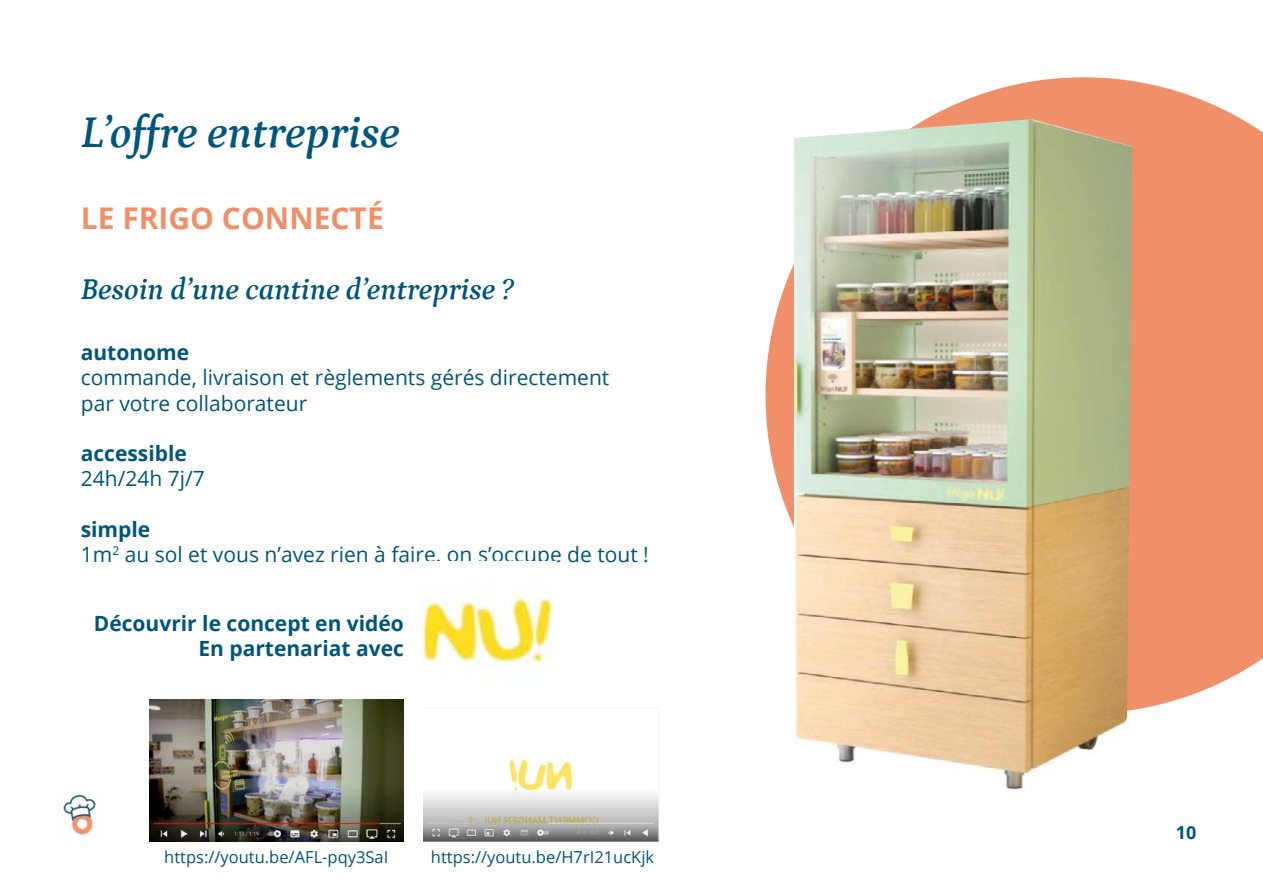
<style>
.page{position:relative;width:1263px;height:893px;background:#fff}
.page>*{position:absolute;margin:0;border:0;box-sizing:border-box;transform-origin:0 0}
.t1{font:italic 600 45px "Petrona";color:#00567a}
.t2{font:italic 600 30px "Petrona";color:#00567a}
.t3{font:700 30px "Open Sans";color:#ef906a}
.t4{font:21px/25.2px "Open Sans";color:#00567a}
.t5{font:700 21px/25.2px "Open Sans";color:#00567a;text-align:right}
.t6{font:700 18px "Open Sans";color:#00567a}
.t7{font:16.5px "Open Sans";color:#00567a}
.s1{font-weight:700}
</style>
<div class="page">
<svg style="left:765px;top:77px;width:498px;height:633px;fill:#ef906a"></svg>
<img style="left:419px;top:591px;width:138px;height:90px">
<img style="left:150px;top:700px;width:254px;height:141px">
<img style="left:424px;top:755px;width:235px;height:86px">
<img style="left:794px;top:119px;width:338px;height:671px">
<img style="left:63px;top:794px;width:33px;height:41px">
<h1 class="t1" style="left:81px;top:98px;width:320px">L’offre entreprise</h1>
<h2 class="t3" style="left:81px;top:197px;width:305px">LE FRIGO CONNECTÉ</h2>
<h2 class="t2" style="left:81px;top:266px;width:434px">Besoin d’une cantine d’entreprise ?</h2>
<p class="t5" style="left:81px;top:339px;width:110px">autonome</p>
<p class="t4" style="left:81px;top:365px;width:530px">commande, livraison et règlements gérés directement par votre collaborateur</p>
<p class="t5" style="left:81px;top:440px;width:108px">accessible</p>
<p class="t4" style="left:81px;top:465px;width:126px">24h/24h 7j/7</p>
<p class="t4" style="left:81px;top:516px;width:570px"><span class="s1">simple<br></span>1m<sup>2</sup> au sol et vous n’avez rien à faire. on s’occupe de tout !</p>
<p class="t5" style="left:94px;top:610px;width:312px">Découvrir le concept en vidéo<br>En partenariat avec</p>
<p class="t7" style="left:164px;top:846px;width:226px">https://youtu.be/AFL-pqy3SaI</p>
<p class="t7" style="left:431px;top:846px;width:225px">https://youtu.be/H7rI21ucKjk</p>
<p class="t6" style="left:1176px;top:820px;width:22px">10</p>
</div>
